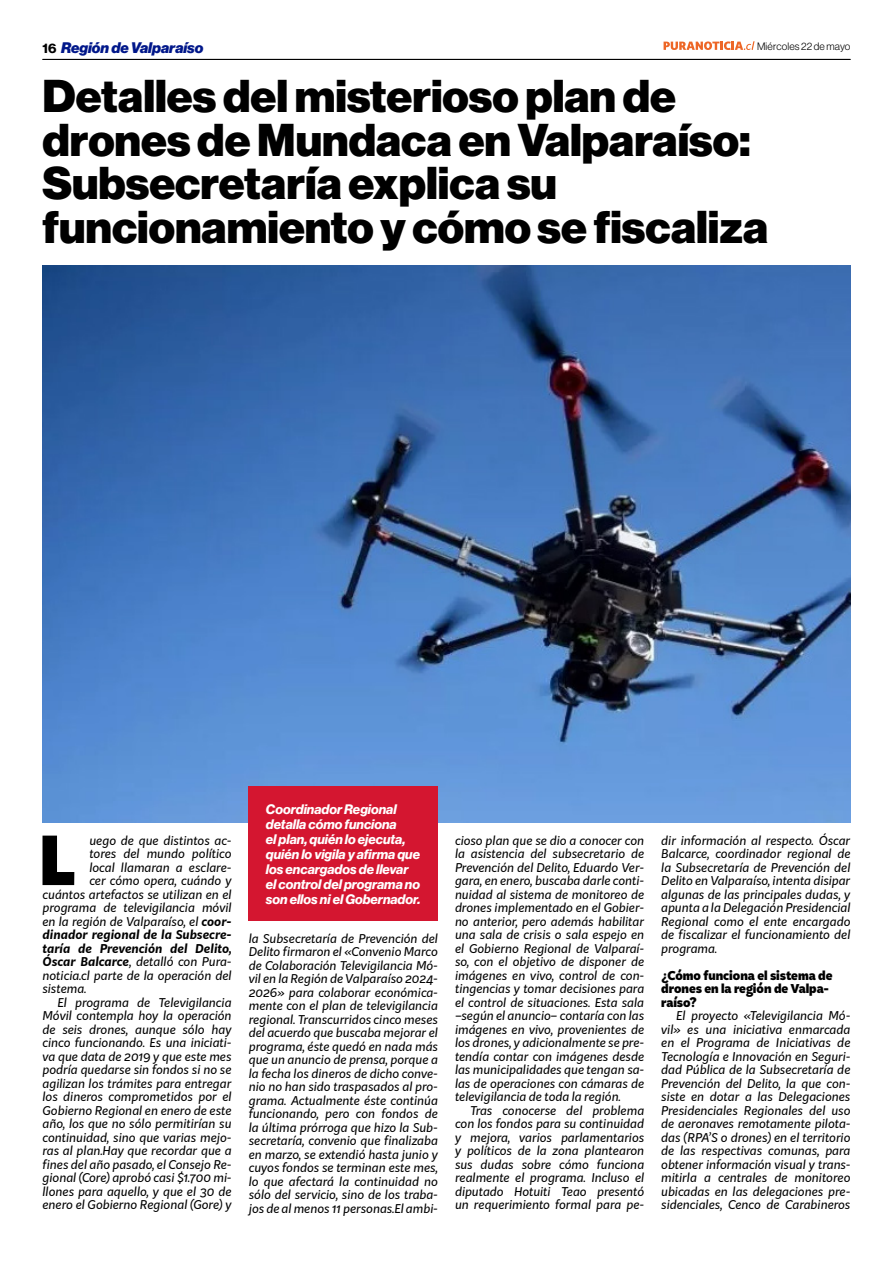
<style>
.page{position:relative;width:893px;height:1263px;background:#fff}
.page>*{position:absolute;margin:0;border:0;box-sizing:border-box;transform-origin:0 0}
.t1{font:900 66.3px "Kit Sans";color:#000}
.t2{font:45px/43.5px "N Haas Grotesk DS Pro 95 Blk";color:#000}
.t3{font:15px "N Haas Grotesk DS Pro 96 Blk It";color:#00178a}
.t4{font:13.5px/15px "N Haas Grotesk DS Pro 76 Bd It";color:#fff}
.t5{font:italic 12px/13.5px "Kit Sans";color:#000;text-align:justify}
.t6{font:italic 700 12px "Kit Sans";color:#000}
.t7{font:900 12px/13.5px "Kit Sans";color:#000}
.t8{font:10.5px "N Haas Grotesk DS Pro 45 Lt";letter-spacing:.02em;color:#000}
.s1{font-family:"N Haas Grotesk DS Pro 75 Bd";font-size:13.5px;color:#000}
.s2{font-weight:700}
</style>
<div class="page">
<hr style="left:43px;top:59px;width:807px;height:1px;background:#000">
<img style="left:43px;top:266px;width:807px;height:557px">
<div style="left:249px;top:787px;width:189px;height:134px;background:#d41630"></div>
<svg style="left:664px;top:41px;width:91px;height:9px"></svg>
<p class="t3" style="left:43px;top:39px;width:162px"><span class="s1">16</span> Región de Valparaíso</p>
<h2 class="t2" style="left:43px;top:75px;width:727px">Detalles del misterioso plan de drones de Mundaca en Valparaíso:<br>Subsecretaría explica su funcionamiento y cómo se fiscaliza</h2>
<p class="t8" style="left:757px;top:40px;width:95px">Miércoles 22 de mayo</p>
<h1 class="t1" style="left:39px;top:800px;width:39px">L</h1>
<p class="t5" style="left:89px;top:833px;width:144px">uego de que distintos ac-</p>
<p class="t5" style="left:89px;top:846px;width:144px">tores del mundo político</p>
<p class="t5" style="left:89px;top:860px;width:144px">local llamaran a esclare-</p>
<p class="t5" style="left:89px;top:873px;width:144px">cer cómo opera, cuándo y</p>
<p class="t5" style="left:43px;top:887px;width:191px">cuántos artefactos se utilizan en el</p>
<p class="t5" style="left:43px;top:900px;width:191px">programa de televigilancia móvil</p>
<p class="t5" style="left:43px;top:914px;width:191px">en la región de Valparaíso, el <span class="s2">coor-</span></p>
<p class="t6" style="left:43px;top:924px;width:191px">dinador regional de la Subsecre-</p>
<p class="t6" style="left:43px;top:938px;width:191px">taría de Prevención del Delito,</p>
<p class="t5" style="left:43px;top:954px;width:191px"><span class="s2">Óscar Balcarce</span>, detalló con Pura-</p>
<p class="t5" style="left:43px;top:968px;width:191px">noticia.cl parte de la operación del</p>
<p class="t5" style="left:43px;top:981px;width:45px">sistema.</p>
<p class="t5" style="left:58px;top:995px;width:176px">El programa de Televigilancia</p>
<p class="t5" style="left:43px;top:1008px;width:191px">Móvil contempla hoy la operación</p>
<p class="t5" style="left:43px;top:1022px;width:191px">de seis drones, aunque sólo hay</p>
<p class="t5" style="left:43px;top:1035px;width:191px">cinco funcionando. Es una iniciati-</p>
<p class="t5" style="left:43px;top:1049px;width:191px">va que data de 2019 y que este mes</p>
<p class="t5" style="left:43px;top:1062px;width:191px">podría quedarse sin fondos si no se</p>
<p class="t5" style="left:43px;top:1076px;width:191px">agilizan los trámites para entregar</p>
<p class="t5" style="left:43px;top:1089px;width:191px">los dineros comprometidos por el</p>
<p class="t5" style="left:43px;top:1103px;width:191px">Gobierno Regional en enero de este</p>
<p class="t5" style="left:43px;top:1116px;width:191px">año, los que no sólo permitirían su</p>
<p class="t5" style="left:43px;top:1130px;width:191px">continuidad, sino que varias mejo-</p>
<p class="t5" style="left:43px;top:1143px;width:191px">ras al plan.Hay que recordar que a</p>
<p class="t5" style="left:43px;top:1157px;width:191px">fines del año pasado, el Consejo Re-</p>
<p class="t5" style="left:43px;top:1170px;width:191px">gional (Core) aprobó casi $1.700 mi-</p>
<p class="t5" style="left:43px;top:1184px;width:191px">llones para aquello, y que el 30 de</p>
<p class="t5" style="left:43px;top:1197px;width:191px">enero el Gobierno Regional (Gore) y</p>
<p class="t4" style="left:266px;top:802px;width:156px">Coordinador Regional detalla cómo funciona<br>el plan, quién lo ejecuta, quién lo vigila y afirma que los encargados de llevar el control del programa no son ellos ni el Gobernador.</p>
<p class="t5" style="left:249px;top:931px;width:191px">la Subsecretaría de Prevención del Delito firmaron el «Convenio Marco de Colaboración Televigilancia Mó&shy;vil en la Región de Valparaíso 2024- 2026» para colaborar económica&shy;mente con el plan de televigilancia regional. Transcurridos cinco meses del acuerdo que buscaba mejorar el programa, éste quedó en nada más que un anuncio de prensa, porque a la fecha los dineros de dicho conve&shy;nio no han sido traspasados al pro&shy;grama. Actualmente éste continúa funcionando, pero con fondos de la última prórroga que hizo la Sub&shy;secretaría, convenio que finalizaba en marzo, se extendió hasta junio y cuyos fondos se terminan este mes, lo que afectará la continuidad no sólo del servicio, sino de los traba&shy;jos de al menos 11 personas.El ambi-</p>
<p class="t5" style="left:455px;top:833px;width:191px">cioso plan que se dio a conocer con la asistencia del subsecretario de Prevención del Delito, Eduardo Ver&shy;gara, en enero, buscaba darle conti&shy;nuidad al sistema de monitoreo de drones implementado en el Gobier&shy;no anterior, pero además habilitar una sala de crisis o sala espejo en el Gobierno Regional de Valparaí&shy;so, con el objetivo de disponer de imágenes en vivo, control de con&shy;tingencias y tomar decisiones para el control de situaciones. Esta sala –según el anuncio– contaría con las imágenes en vivo, provenientes de los drones, y adicionalmente se pre&shy;tendía contar con imágenes desde las municipalidades que tengan sa&shy;las de operaciones con cámaras de televigilancia de toda la región.</p>
<p class="t5" style="left:455px;top:1103px;width:191px;text-indent:15px">Tras conocerse del problema con los fondos para su continuidad y mejora, varios parlamentarios y políticos de la zona plantearon sus dudas sobre cómo funciona realmente el programa. Incluso el diputado Hotuiti Teao presentó un requerimiento formal para pe-</p>
<p class="t5" style="left:661px;top:833px;width:191px">dir información al respecto. Óscar Balcarce, coordinador regional de la Subsecretaría de Prevención del Delito en Valparaíso, intenta disipar algunas de las principales dudas, y apunta a la Delegación Presidencial Regional como el ente encargado de fiscalizar el funcionamiento del programa.</p>
<p class="t7" style="left:661px;top:967px;width:173px">¿Cómo funciona el sistema de drones en la región de Valpa&shy;raíso?</p>
<p class="t5" style="left:661px;top:1008px;width:191px;text-indent:15px">El proyecto «Televigilancia Mó&shy;vil» es una iniciativa enmarcada en el Programa de Iniciativas de Tecnología e Innovación en Seguri&shy;dad Pública de la Subsecretaría de Prevención del Delito, la que con&shy;siste en dotar a las Delegaciones Presidenciales Regionales del uso de aeronaves remotamente pilota&shy;das (RPA’S o drones) en el territorio de las respectivas comunas, para obtener información visual y trans&shy;mitirla a centrales de monitoreo ubicadas en las delegaciones pre&shy;sidenciales, Cenco de Carabineros</p>
</div>
